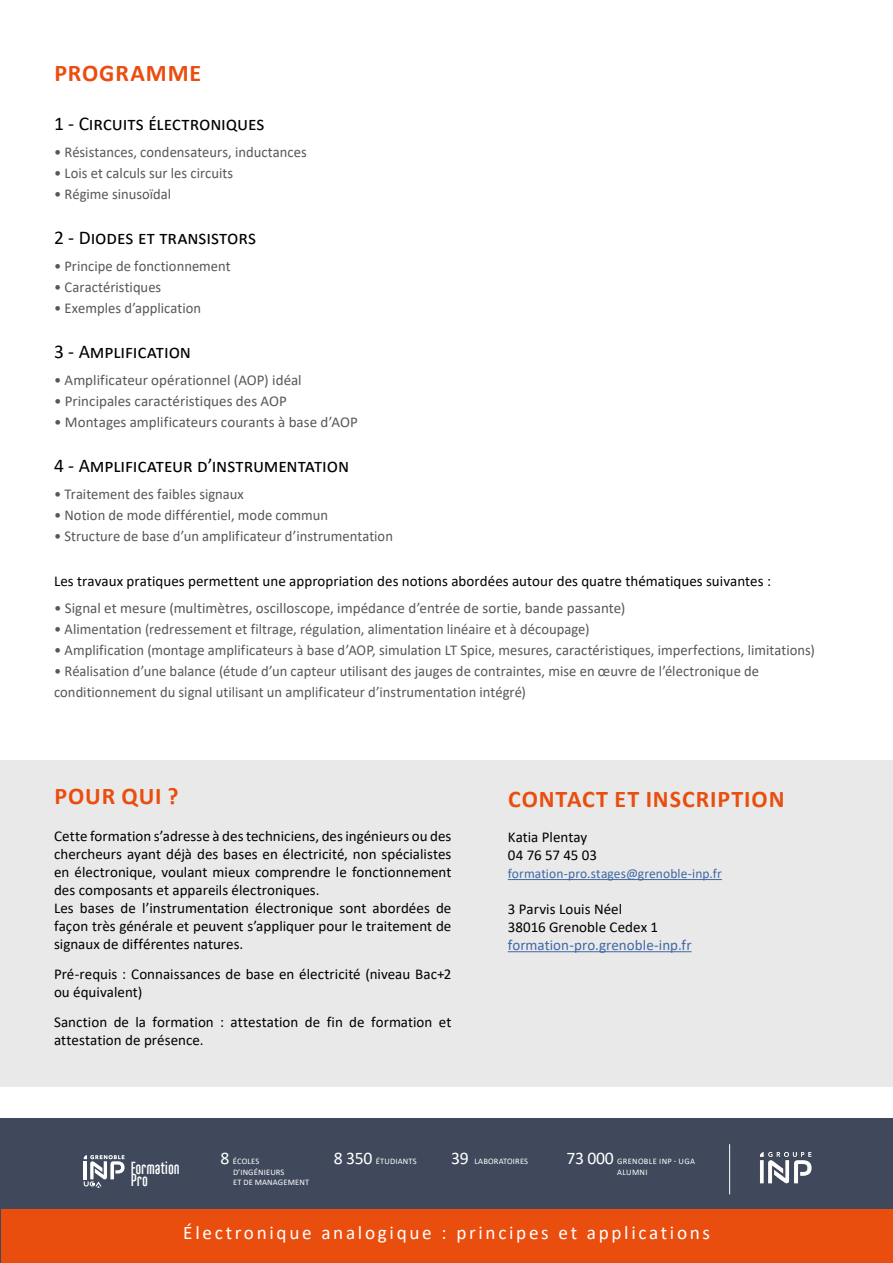
<style>
.page{position:relative;width:893px;height:1263px;background:#fff}
.page>*{position:absolute;margin:0;border:0;box-sizing:border-box;transform-origin:0 0}
.t1{font:700 24px "Calibri";letter-spacing:.035em;color:#e94e0f}
.t2{font:19.5px "Calibri";letter-spacing:-.005em;color:#000}
.t3{font:19.2px "Calibri";letter-spacing:.14em;color:#fff}
.t4{font:700 17.4px/12.8px "Ando";color:#fff}
.t5{font:15px/21px "Calibri";color:#575756}
.t6{font:15px/18px "Calibri";letter-spacing:.005em;color:#000}
.t7{font:15px "Calibri";letter-spacing:.005em;color:#3f68a5}
.t8{font:13.5px "Calibri";letter-spacing:.01em;color:#3f68a5}
.t9{font:8.55px/10.2px "Calibri";letter-spacing:.02em;color:#fff}
.t10{font:8.55px/10.2px "Calibri";letter-spacing:.04em;color:#fff;text-align:center}
.s1{font-size:17.7px}
</style>
<div class="page">
<div style="left:0;top:760px;width:893px;height:326px;background:#e9e9e9"></div>
<hr style="left:508px;top:879px;width:214px;height:1px;background:#3f68a5">
<hr style="left:508px;top:951px;width:184px;height:1px;background:#3f68a5">
<div style="left:0;top:1119px;width:893px;height:144px;background:#3f495b"></div>
<div style="left:1px;top:1209px;width:892px;height:54px;background:#e94e0f"></div>
<hr style="left:729px;top:1144px;width:1px;height:50px;background:#fff">
<svg style="left:84px;top:1155px;width:41px;height:33px"></svg>
<img style="left:760px;top:1152px;width:52px;height:32px">
<h1 class="t1" style="left:54px;top:56px;width:148px">PROGRAMME</h1>
<h2 class="t2" style="left:54px;top:110px;width:212px">1 - Circuits électroniques</h2>
<p class="t5" style="left:54px;top:141px;width:254px">• Résistances, condensateurs, inductances</p>
<p class="t5" style="left:54px;top:162px;width:181px">• Lois et calculs sur les circuits</p>
<p class="t5" style="left:54px;top:183px;width:119px">• Régime sinusoïdal</p>
<h2 class="t2" style="left:54px;top:224px;width:204px">2 - Diodes et transistors</h2>
<p class="t5" style="left:54px;top:255px;width:178px">• Principe de fonctionnement</p>
<p class="t5" style="left:54px;top:276px;width:109px">• Caractéristiques</p>
<p class="t5" style="left:54px;top:297px;width:149px">• Exemples d’application</p>
<h2 class="t2" style="left:54px;top:338px;width:139px">3 - Amplification</h2>
<p class="t5" style="left:54px;top:369px;width:249px">• Amplificateur opérationnel (AOP) idéal</p>
<p class="t5" style="left:54px;top:390px;width:234px">• Principales caractéristiques des AOP</p>
<p class="t5" style="left:54px;top:411px;width:305px">• Montages amplificateurs courants à base d’AOP</p>
<h2 class="t2" style="left:54px;top:452px;width:297px">4 - Amplificateur d’instrumentation</h2>
<p class="t5" style="left:54px;top:483px;width:191px">• Traitement des faibles signaux</p>
<p class="t5" style="left:54px;top:504px;width:276px">• Notion de mode différentiel, mode commun</p>
<p class="t5" style="left:54px;top:525px;width:341px">• Structure de base d’un amplificateur d’instrumentation</p>
<p class="t6" style="left:54px;top:571px;width:718px">Les travaux pratiques permettent une appropriation des notions abordées autour des quatre thématiques suivantes :</p>
<p class="t5" style="left:54px;top:597px;width:573px">• Signal et mesure (multimètres, oscilloscope, impédance d’entrée de sortie, bande passante)</p>
<p class="t5" style="left:54px;top:618px;width:537px">• Alimentation (redressement et filtrage, régulation, alimentation linéaire et à découpage)</p>
<p class="t5" style="left:54px;top:639px;width:762px">• Amplification (montage amplificateurs à base d’AOP, simulation LT Spice, mesures, caractéristiques, imperfections, limitations)</p>
<p class="t5" style="left:54px;top:660px;width:707px">• Réalisation d’une balance (étude d’un capteur utilisant des jauges de contraintes, mise en œuvre de l’électronique de conditionnement du signal utilisant un amplificateur d’instrumentation intégré)</p>
<h1 class="t1" style="left:54px;top:779px;width:126px">POUR QUI ?</h1>
<p class="t6" style="left:54px;top:827px;width:399px">Cette formation s’adresse à des techniciens, des ingénieurs ou des chercheurs ayant déjà des bases en électricité, non spécialistes en électronique, voulant mieux comprendre le fonctionnement des composants et appareils électroniques.<br>Les bases de l’instrumentation électronique sont abordées de façon très générale et peuvent s’appliquer pour le traitement de signaux de différentes natures.</p>
<p class="t6" style="left:54px;top:965px;width:399px">Pré-requis : Connaissances de base en électricité (niveau Bac+2 ou équivalent)</p>
<p class="t6" style="left:54px;top:1013px;width:399px">Sanction de la formation : attestation de fin de formation et attestation de présence.</p>
<h1 class="t1" style="left:508px;top:781px;width:278px">CONTACT ET INSCRIPTION</h1>
<p class="t6" style="left:508px;top:828px;width:91px">Katia Plentay<br>04 76 57 45 03</p>
<p class="t8" style="left:508px;top:864px;width:216px">formation-pro.stages@grenoble-inp.fr</p>
<p class="t6" style="left:508px;top:900px;width:152px">3 Parvis Louis Néel<br>38016 Grenoble Cedex 1</p>
<p class="t7" style="left:508px;top:935px;width:185px">formation-pro.grenoble-inp.fr</p>
<p class="t4" style="left:131px;top:1161px;width:51px">Formation<br>Pro</p>
<p class="t9" style="left:233px;top:1156px;width:78px;text-indent:-13px"><span class="s1">8</span> ÉCOLES<br>D’INGÉNIEURS<br>ET DE MANAGEMENT</p>
<p class="t9" style="left:334px;top:1156px;width:84px"><span class="s1">8 350</span> ÉTUDIANTS</p>
<p class="t9" style="left:451px;top:1156px;width:78px"><span class="s1">39</span> LABORATOIRES</p>
<p class="t10" style="left:566px;top:1156px;width:130px"><span class="s1">73 000</span> GRENOBLE INP - UGA<br>ALUMNI</p>
<p class="t3" style="left:183px;top:1220px;width:528px">Électronique analogique : principes et applications</p>
</div>
